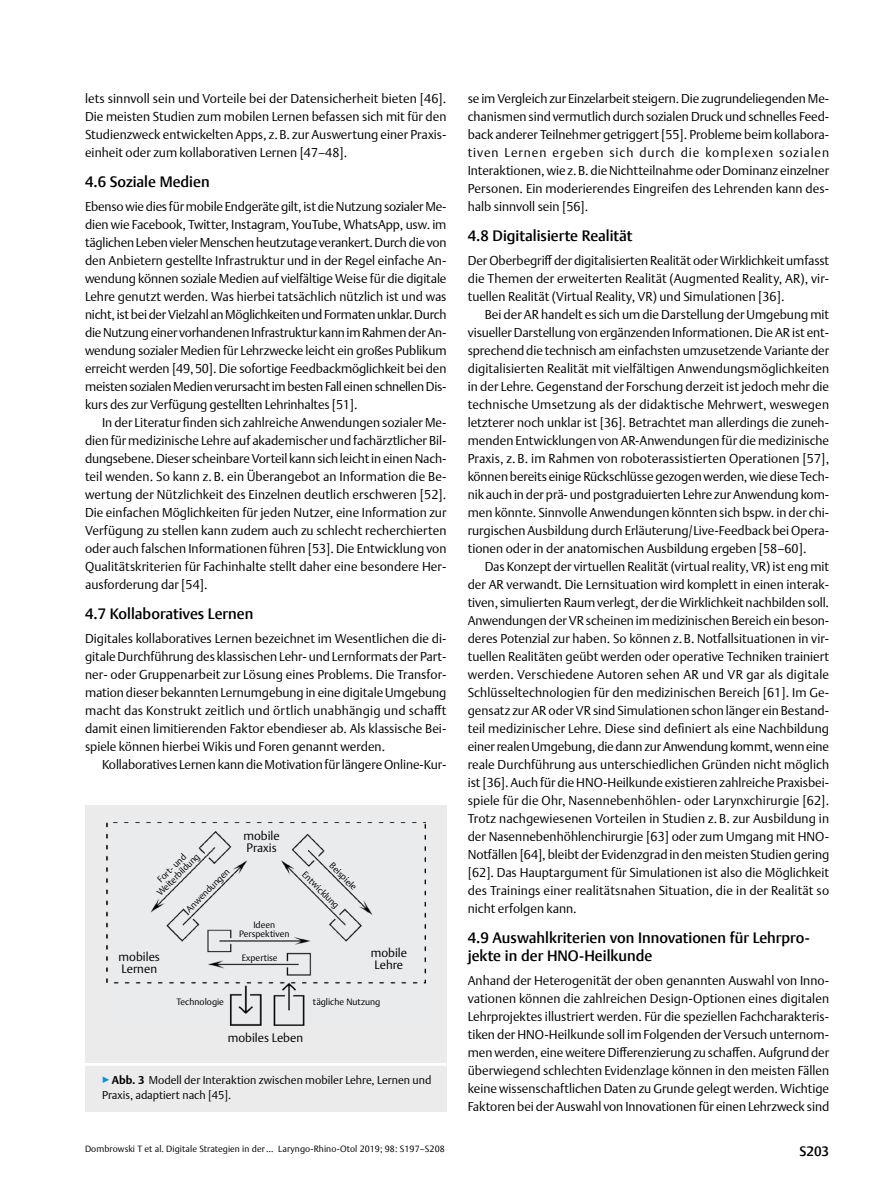
<style>
.page{position:relative;width:893px;height:1191px;background:#fff}
.page>*{position:absolute;margin:0;border:0;box-sizing:border-box;transform-origin:0 0}
.t1{font:500 15px/18px "Thieme Argo 2011";color:#000}
.t2{font:500 13.5px "Thieme Argo 2011";color:#000}
.t3{font:300 12.75px/18px "Thieme Argo 2011";color:#000;text-align:justify}
.t4{font:300 12.15px/12.1px "Thieme Argo 2011";color:#000}
.t5{font:300 11.25px/15px "Thieme Argo 2011";color:#000}
.t6{font:300 9.15px/9.1px "Thieme Argo 2011";color:#000;text-align:center}
.t7{font:300 9px "Thieme Argo 2011";letter-spacing:.01em;color:#000}
.s1{color:#0095da}
.s2{font-weight:700}
</style>
<div class="page">
<div style="left:85px;top:1062px;width:361px;height:49px;background:#ebebec"></div>
<hr style="left:85px;top:1062px;width:361px;height:3px;background:#fff">
<div style="left:85px;top:805px;width:361px;height:257px;background:#ebebec"></div>
<img style="left:106px;top:822px;width:319px;height:203px">
<p class="t3" style="left:85px;top:89px;width:363px">lets sinnvoll sein und Vorteile bei der Datensicherheit bieten [46].<br>Die meisten Studien zum mobilen Lernen befassen sich mit für den Studienzweck entwickelten Apps, z.B. zur Auswertung einer Praxis&shy;einheit oder zum kollaborativen Lernen [47–48].</p>
<p class="t1" style="left:85px;top:172px;width:126px">4.6 Soziale Medien</p>
<p class="t3" style="left:85px;top:197px;width:363px">Ebenso wie dies für mobile Endgeräte gilt, ist die Nutzung sozialer Me&shy;dien wie Facebook, Twitter, Instagram, YouTube, WhatsApp, usw. im täglichen Leben vieler Menschen heutzutage verankert. Durch die von den Anbietern gestellte Infrastruktur und in der Regel einfache An&shy;wendung können soziale Medien auf vielfältige Weise für die digitale Lehre genutzt werden. Was hierbei tatsächlich nützlich ist und was nicht, ist bei der Vielzahl an Möglichkeiten und Formaten unklar. Durch die Nutzung einer vorhandenen Infrastruktur kann im Rahmen der An&shy;wendung sozialer Medien für Lehrzwecke leicht ein großes Publikum erreicht werden [49,50]. Die sofortige Feedbackmöglichkeit bei den meisten sozialen Medien verursacht im besten Fall einen schnellen Dis&shy;kurs des zur Verfügung gestellten Lehrinhaltes [51].</p>
<p class="t3" style="left:85px;top:413px;width:363px;text-indent:17px">In der Literatur finden sich zahlreiche Anwendungen sozialer Me&shy;dien für medizinische Lehre auf akademischer und fachärztlicher Bil&shy;dungsebene. Dieser scheinbare Vorteil kann sich leicht in einen Nach&shy;teil wenden. So kann z.B. ein Überangebot an Information die Be&shy;wertung der Nützlichkeit des Einzelnen deutlich erschweren [52].<br>Die einfachen Möglichkeiten für jeden Nutzer, eine Information zur Verfügung zu stellen kann zudem auch zu schlecht recherchierten oder auch falschen Informationen führen [53]. Die Entwicklung von Qualitätskriterien für Fachinhalte stellt daher eine besondere Her&shy;ausforderung dar [54].</p>
<p class="t1" style="left:85px;top:604px;width:170px">4.7 Kollaboratives Lernen</p>
<p class="t3" style="left:85px;top:629px;width:363px">Digitales kollaboratives Lernen bezeichnet im Wesentlichen die di&shy;gitale Durchführung des klassischen Lehr- und Lernformats der Part&shy;ner- oder Gruppenarbeit zur Lösung eines Problems. Die Transfor&shy;mation dieser bekannten Lernumgebung in eine digitale Umgebung macht das Konstrukt zeitlich und örtlich unabhängig und schafft damit einen limitierenden Faktor ebendieser ab. Als klassische Bei&shy;spiele können hierbei Wikis und Foren genannt werden.</p>
<p class="t3" style="left:102px;top:755px;width:346px">Kollaboratives Lernen kann die Motivation für längere Online-Kur-</p>
<p class="t6" style="left:149px;top:884px;width:57px;rotate:-45deg">Fort- und<br>Weiterbildung</p>
<p class="t6" style="left:184px;top:907px;width:59px;rotate:-45deg">Anwendungen</p>
<p class="t4" style="left:243px;top:829px;width:38px">mobile<br>Praxis</p>
<p class="t6" style="left:334px;top:860px;width:36px;rotate:45deg">Beispiele</p>
<p class="t6" style="left:307px;top:869px;width:50px;rotate:45deg">Entwicklung</p>
<p class="t6" style="left:239px;top:919px;width:52px">Ideen<br>Perspektiven</p>
<p class="t6" style="left:242px;top:953px;width:37px">Expertise</p>
<p class="t4" style="left:119px;top:950px;width:43px">mobiles<br>Lernen</p>
<p class="t4" style="left:371px;top:946px;width:38px;text-align:center">mobile<br>Lehre</p>
<p class="t6" style="left:176px;top:997px;width:49px">Technologie</p>
<p class="t6" style="left:313px;top:997px;width:69px">tägliche Nutzung</p>
<p class="t4" style="left:228px;top:1031px;width:77px">mobiles Leben</p>
<p class="t5" style="left:102px;top:1072px;width:331px"><span class="s1">▶</span><span class="s2">Abb. 3</span> Modell der Interaktion zwischen mobiler Lehre, Lernen und<br>Praxis, adaptiert nach [45].</p>
<p class="t7" style="left:85px;top:1143px;width:361px">Dombrowski T et al. Digitale Strategien in der … Laryngo-Rhino-Otol 2019; 98: S197–S208</p>
<p class="t3" style="left:468px;top:89px;width:363px">se im Vergleich zur Einzelarbeit steigern. Die zugrundeliegenden Me&shy;chanismen sind vermutlich durch sozialen Druck und schnelles Feed&shy;back anderer Teilnehmer getriggert [55]. Probleme beim kollabora&shy;tiven Lernen ergeben sich durch die komplexen sozialen Interaktionen, wie z.B. die Nichtteilnahme oder Dominanz einzelner Personen. Ein moderierendes Eingreifen des Lehrenden kann des&shy;halb sinnvoll sein [56].</p>
<p class="t1" style="left:468px;top:226px;width:166px">4.8 Digitalisierte Realität</p>
<p class="t3" style="left:468px;top:251px;width:363px">Der Oberbegriff der digitalisierten Realität oder Wirklichkeit umfasst die Themen der erweiterten Realität (Augmented Reality, AR), vir&shy;tuellen Realität (Virtual Reality, VR) und Simulationen [36].</p>
<p class="t3" style="left:468px;top:305px;width:363px;text-indent:17px">Bei der AR handelt es sich um die Darstellung der Umgebung mit visueller Darstellung von ergänzenden Informationen. Die AR ist ent&shy;sprechend die technisch am einfachsten umzusetzende Variante der digitalisierten Realität mit vielfältigen Anwendungsmöglichkeiten in der Lehre. Gegenstand der Forschung derzeit ist jedoch mehr die technische Umsetzung als der didaktische Mehrwert, weswegen letzterer noch unklar ist [36]. Betrachtet man allerdings die zuneh&shy;menden Entwicklungen von AR-Anwendungen für die medizinische Praxis, z. B. im Rahmen von roboterassistierten Operationen [57], können bereits einige Rückschlüsse gezogen werden, wie diese Tech&shy;nik auch in der prä- und postgraduierten Lehre zur Anwendung kom&shy;men könnte. Sinnvolle Anwendungen könnten sich bspw. in der chi&shy;rurgischen Ausbildung durch Erläuterung/Live-Feedback bei Opera&shy;tionen oder in der anatomischen Ausbildung ergeben [58–60].</p>
<p class="t3" style="left:468px;top:557px;width:363px;text-indent:17px">Das Konzept der virtuellen Realität (virtual reality, VR) ist eng mit der AR verwandt. Die Lernsituation wird komplett in einen interak&shy;tiven, simulierten Raum verlegt, der die Wirklichkeit nachbilden soll.<br>Anwendungen der VR scheinen im medizinischen Bereich ein beson&shy;deres Potenzial zur haben. So können z.B. Notfallsituationen in vir&shy;tuellen Realitäten geübt werden oder operative Techniken trainiert werden. Verschiedene Autoren sehen AR und VR gar als digitale Schlüsseltechnologien für den medizinischen Bereich [61]. Im Ge&shy;gensatz zur AR oder VR sind Simulationen schon länger ein Bestand&shy;teil medizinischer Lehre. Diese sind definiert als eine Nachbildung einer realen Umgebung, die dann zur Anwendung kommt, wenn eine reale Durchführung aus unterschiedlichen Gründen nicht möglich ist [36]. Auch für die HNO-Heilkunde existieren zahlreiche Praxisbei&shy;spiele für die Ohr, Nasennebenhöhlen- oder Larynxchirurgie [62].<br>Trotz nachgewiesenen Vorteilen in Studien z. B. zur Ausbildung in der Nasennebenhöhlenchirurgie [63] oder zum Umgang mit HNO-Notfällen [64], bleibt der Evidenzgrad in den meisten Studien gering [62]. Das Hauptargument für Simulationen ist also die Möglichkeit des Trainings einer realitätsnahen Situation, die in der Realität so nicht erfolgen kann.</p>
<p class="t1" style="left:468px;top:928px;width:344px">4.9 Auswahlkriterien von Innovationen für Lehrpro&shy;jekte in der HNO-Heilkunde</p>
<p class="t3" style="left:468px;top:971px;width:363px">Anhand der Heterogenität der oben genannten Auswahl von Inno&shy;vationen können die zahlreichen Design-Optionen eines digitalen Lehrprojektes illustriert werden. Für die speziellen Fachcharakteris&shy;tiken der HNO-Heilkunde soll im Folgenden der Versuch unternom&shy;men werden, eine weitere Differenzierung zu schaffen. Aufgrund der überwiegend schlechten Evidenzlage können in den meisten Fällen keine wissenschaftlichen Daten zu Grunde gelegt werden. Wichtige Faktoren bei der Auswahl von Innovationen für einen Lehrzweck sind</p>
<p class="t2" style="left:799px;top:1142px;width:31px">S203</p>
</div>
